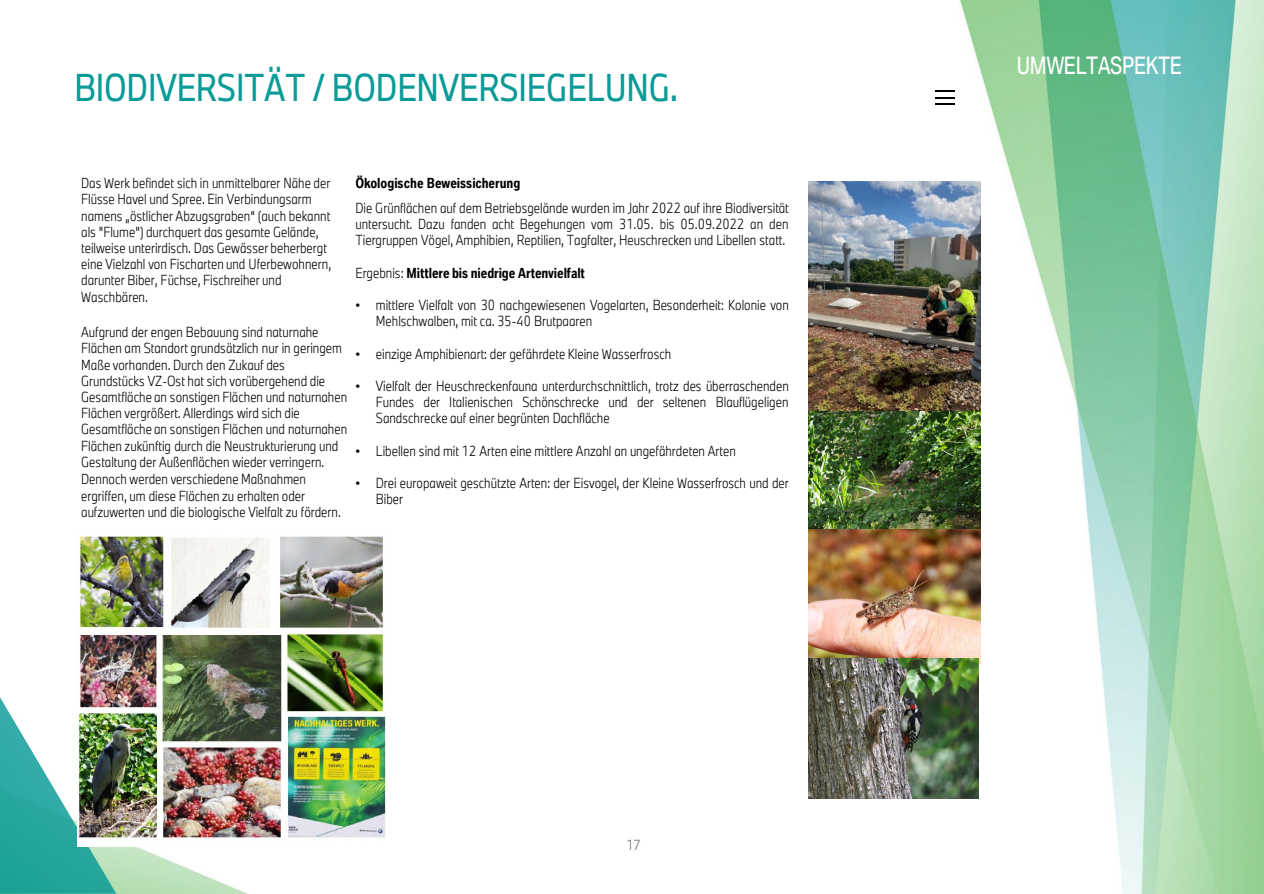
<style>
.page{position:relative;width:1264px;height:894px;background:#fff}
.page>*{position:absolute;margin:0;border:0;box-sizing:border-box;transform-origin:0 0}
.t1{font:36px "BMW Group TN Condensed";letter-spacing:-.005em;color:#0a9b98}
.t2{font:condensed 23.25px "BMW Type";letter-spacing:-.015em;color:#fff}
.t3{font:300 13.5px/16.2px "BMW Group TN Condensed";color:#000}
.t4{font:700 condensed 13.5px "BMW Type";letter-spacing:-.005em;color:#000}
.t5{font:300 13.5px "BMW Group TN Condensed";color:#706f6f}
.s1{font-family:"BMW Group TN Condensed";font-weight:300;font-stretch:normal}
.s2{font-family:"Arial";font-weight:400}
</style>
<div class="page">
<img style="left:116px;top:0;width:1147px;height:893px">
<svg style="left:0;top:697px;width:116px;height:196px"></svg>
<img style="left:77px;top:531px;width:319px;height:315px">
<img style="left:808px;top:182px;width:172px;height:347px">
<img style="left:808px;top:529px;width:172px;height:134px">
<img style="left:807px;top:658px;width:171px;height:140px">
<svg style="left:934px;top:97px;width:20px;height:1px"></svg>
<svg style="left:934px;top:90px;width:20px;height:1px"></svg>
<svg style="left:934px;top:104px;width:20px;height:1px"></svg>
<p class="t1" style="left:74px;top:62px;width:605px">BIODIVERSITÄT / BODENVERSIEGELUNG.</p>
<p class="t3" style="left:81px;top:175px;width:251px">Das Werk befindet sich in unmittelbarer Nähe der Flüsse Havel und Spree. Ein Verbindungsarm namens „östlicher Abzugsgraben“ (auch bekannt als "Flume") durchquert das gesamte Gelände, teilweise unterirdisch. Das Gewässer beherbergt eine Vielzahl von Fischarten und Uferbewohnern, darunter Biber, Füchse, Fischreiher und Waschbären.</p>
<p class="t3" style="left:81px;top:324px;width:267px">Aufgrund der engen Bebauung sind naturnahe Flächen am Standort grundsätzlich nur in geringem Maße vorhanden. Durch den Zukauf des Grundstücks VZ-Ost hat sich vorübergehend die Gesamtfläche an sonstigen Flächen und naturnahen Flächen vergrößert. Allerdings wird sich die Gesamtfläche an sonstigen Flächen und naturnahen Flächen zukünftig durch die Neustrukturierung und Gestaltung der Außenflächen wieder verringern.</p>
<p class="t3" style="left:81px;top:471px;width:261px">Dennoch werden verschiedene Maßnahmen ergriffen, um diese Flächen zu erhalten oder aufzuwerten und die biologische Vielfalt zu fördern.</p>
<p class="t4" style="left:355px;top:174px;width:166px">Ökologische Beweissicherung</p>
<p class="t3" style="left:355px;top:199px;width:435px;text-align:justify">Die Grünflächen auf dem Betriebsgelände wurden im Jahr 2022 auf ihre Biodiversität untersucht. Dazu fanden acht Begehungen vom 31.05. bis 05.09.2022 an den Tiergruppen Vögel, Amphibien, Reptilien, Tagfalter, Heuschrecken und Libellen statt.</p>
<p class="t4" style="left:355px;top:264px;width:231px"><span class="s1">Ergebnis:</span> Mittlere bis niedrige Artenvielfalt</p>
<p class="t3" style="left:376px;top:296px;width:414px;text-indent:-20px"><span class="s2">•</span> mittlere Vielfalt von 30 nachgewiesenen Vogelarten, Besonderheit: Kolonie von<br>Mehlschwalben, mit ca. 35-40 Brutpaaren</p>
<p class="t3" style="left:355px;top:345px;width:317px"><span class="s2">•</span> einzige Amphibienart: der gefährdete Kleine Wasserfrosch</p>
<p class="t3" style="left:376px;top:377px;width:414px;text-align:justify;text-indent:-20px"><span class="s2">•</span> Vielfalt der Heuschreckenfauna unterdurchschnittlich, trotz des überraschenden Fundes der Italienischen Schönschrecke und der seltenen Blauflügeligen Sandschrecke auf einer begrünten Dachfläche</p>
<p class="t3" style="left:355px;top:442px;width:382px"><span class="s2">•</span> Libellen sind mit 12 Arten eine mittlere Anzahl an ungefährdeten Arten</p>
<p class="t3" style="left:376px;top:474px;width:414px;text-indent:-20px"><span class="s2">•</span> Drei europaweit geschützte Arten: der Eisvogel, der Kleine Wasserfrosch und der<br>Biber</p>
<p class="t5" style="left:626px;top:835px;width:16px">17</p>
<h2 class="t2" style="left:1016px;top:50px;width:166px">UMWELTASPEKTE</h2>
</div>
